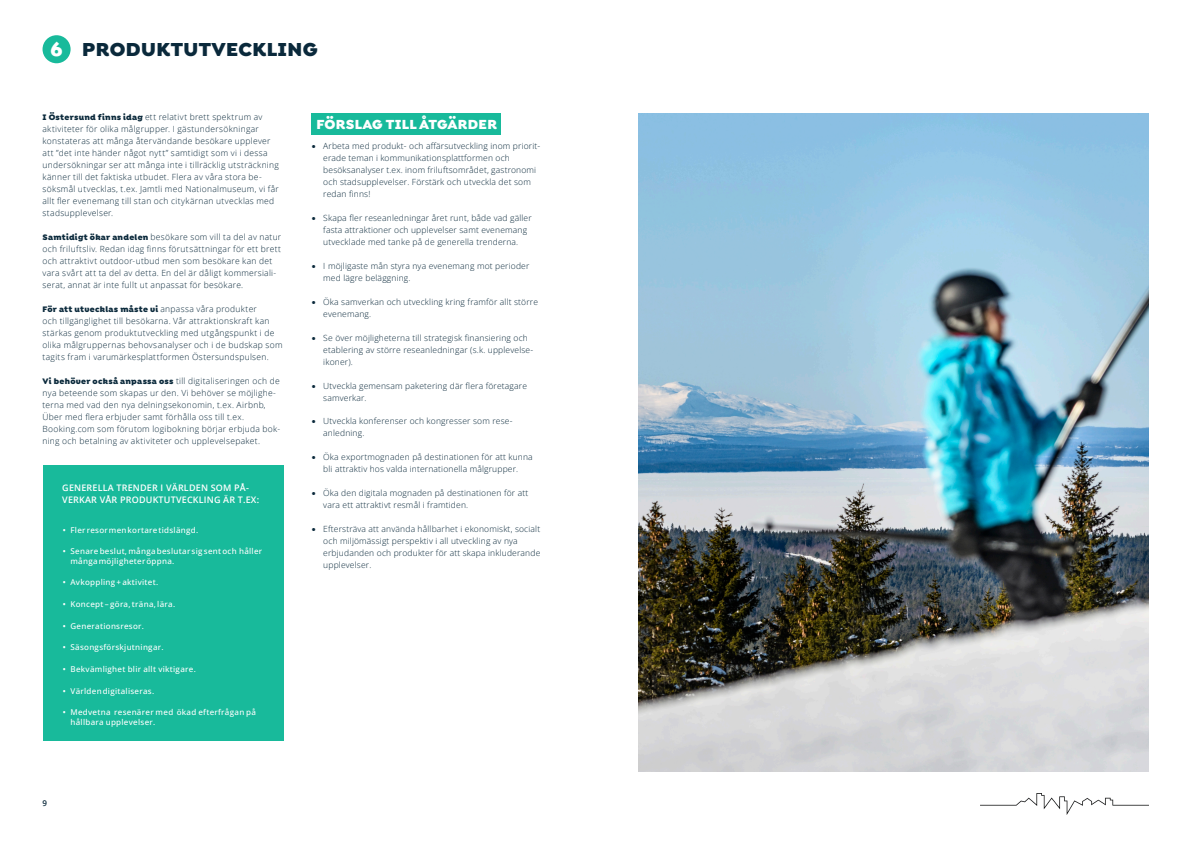
<style>
.page{position:relative;width:1191px;height:842px;background:#fff}
.page>*{position:absolute;margin:0;border:0;box-sizing:border-box;transform-origin:0 0}
.t1{font:900 20px "Isidora Sans Alt";letter-spacing:.02em;color:#0a293b}
.t2{font:900 20px "Isidora Sans Alt";color:#fff}
.t3{font:900 14px "Isidora Sans Alt";letter-spacing:.02em;color:#fff}
.t4{font:600 9px/12px "Open Sans";letter-spacing:.02em;color:#fff}
.t5{font:300 8.5px/12px "Open Sans";letter-spacing:.02em;color:#0a293b}
.t6{font:500 8px/9.6px "Open Sans";letter-spacing:.04em;color:#fff}
.t7{font:600 8px "Open Sans";color:#0a293b}
.s1{font-family:"Isidora Sans Alt";font-weight:900}
.s2{font-weight:600}
</style>
<div class="page">
<img style="left:980px;top:793px;width:168px;height:22px">
<div style="left:312px;top:113px;width:189px;height:22px;background:#18ba9b"></div>
<img style="left:638px;top:113px;width:510px;height:658px">
<div style="left:43px;top:35px;width:28px;height:28px;background:#18ba9b;border-radius:50%"></div>
<div style="left:43px;top:465px;width:240px;height:275px;background:#18ba9b"></div>
<p class="t2" style="left:51px;top:37px;width:13px">6</p>
<p class="t1" style="left:82px;top:37px;width:237px">PRODUKTUTVECKLING</p>
<p class="t5" style="left:43px;top:111px;width:238px"><span class="s1">I Östersund finns idag</span> ett relativt brett spektrum av aktiviteter för olika målgrupper. I gästundersökningar konstateras att många återvändande besökare upplever att ”det inte händer något nytt” samtidigt som vi i dessa undersökningar ser att många inte i tillräcklig utsträckning känner till det faktiska utbudet. Flera av våra stora be&shy;söksmål utvecklas, t.ex. Jamtli med Nationalmuseum, vi får allt fler evenemang till stan och citykärnan utvecklas med stadsupplevelser.</p>
<p class="t5" style="left:43px;top:231px;width:240px"><span class="s1">Samtidigt ökar andelen</span> besökare som vill ta del av natur och friluftsliv. Redan idag finns förutsättningar för ett brett och attraktivt outdoor-utbud men som besökare kan det vara svårt att ta del av detta. En del är dåligt kommersiali&shy;serat, annat är inte fullt ut anpassat för besökare.</p>
<p class="t5" style="left:43px;top:303px;width:241px"><span class="s1">För att utvecklas måste vi</span> anpassa våra produkter<br>och tillgänglighet till besökarna. Vår attraktionskraft kan stärkas genom produktutveckling med utgångspunkt i de olika målgruppernas behovsanalyser och i de budskap som tagits fram i varumärkesplattformen Östersundspulsen.</p>
<p class="t5" style="left:43px;top:375px;width:239px"><span class="s1">Vi behöver också anpassa oss</span> till digitaliseringen och de nya beteende som skapas ur den. Vi behöver se möjlighe&shy;terna med vad den nya delningsekonomin, t.ex. Airbnb, Über med flera erbjuder samt förhålla oss till t.ex.</p>
<p class="t5" style="left:43px;top:423px;width:239px">Booking.com som förutom logibokning börjar erbjuda bok&shy;ning och betalning av aktiviteter och upplevelsepaket.</p>
<p class="t4" style="left:62px;top:482px;width:198px">GENERELLA TRENDER I VÄRLDEN SOM PÅ-<br>VERKAR VÅR PRODUKTUTVECKLING ÄR T.EX:</p>
<p class="t6" style="left:63px;top:525px;width:137px"><span class="s2">•</span> Flerresormenkortaretidslängd.</p>
<p class="t6" style="left:70px;top:546px;width:193px;text-indent:-8px"><span class="s2">•</span> Senare beslut, många beslutar sig sent och håller mångamöjligheteröppna.</p>
<p class="t6" style="left:63px;top:578px;width:97px"><span class="s2">•</span> Avkoppling + aktivitet.</p>
<p class="t6" style="left:63px;top:599px;width:114px"><span class="s2">•</span> Koncept – göra,träna, lära.</p>
<p class="t6" style="left:63px;top:621px;width:83px"><span class="s2">•</span> Generationsresor.</p>
<p class="t6" style="left:63px;top:642px;width:102px"><span class="s2">•</span> Säsongsförskjutningar.</p>
<p class="t6" style="left:63px;top:664px;width:134px"><span class="s2">•</span> Bekvämlighet blir allt viktigare.</p>
<p class="t6" style="left:63px;top:686px;width:93px"><span class="s2">•</span> Världendigitaliseras.</p>
<p class="t6" style="left:70px;top:707px;width:187px;text-indent:-8px"><span class="s2">•</span> Medvetna resenärer med ökad efterfrågan på hållbara upplevelser.</p>
<p class="t7" style="left:43px;top:797px;width:6px">9</p>
<p class="t3" style="left:316px;top:116px;width:182px">FÖRSLAG TILL ÅTGÄRDER</p>
<p class="t5" style="left:323px;top:139px;width:218px;text-indent:-11px">• Arbeta med produkt- och affärsutveckling inom priorit&shy;erade teman i kommunikationsplattformen och besöksanalyser t.ex. inom friluftsområdet, gastronomi och stadsupplevelser. Förstärk och utveckla det som redan finns!</p>
<p class="t5" style="left:323px;top:211px;width:210px;text-indent:-11px">• Skapa fler reseanledningar året runt, både vad gäller fasta attraktioner och upplevelser samt evenemang utvecklade med tanke på de generella trenderna.</p>
<p class="t5" style="left:323px;top:259px;width:208px;text-indent:-11px">• I möjligaste mån styra nya evenemang mot perioder med lägre beläggning.</p>
<p class="t5" style="left:323px;top:295px;width:216px;text-indent:-11px">• Öka samverkan och utveckling kring framför allt större evenemang.</p>
<p class="t5" style="left:323px;top:331px;width:211px;text-indent:-11px">• Se över möjligheterna till strategisk finansiering och etablering av större reseanledningar (s.k. upplevelse&shy;ikoner).</p>
<p class="t5" style="left:323px;top:379px;width:205px;text-indent:-11px">• Utveckla gemensam paketering där flera företagare samverkar.</p>
<p class="t5" style="left:323px;top:415px;width:191px;text-indent:-11px">• Utveckla konferenser och kongresser som rese&shy;anledning.</p>
<p class="t5" style="left:312px;top:451px;width:222px;text-align:center">• Öka exportmognaden på destinationen för att kunna bli attraktiv hos valda internationella målgrupper.</p>
<p class="t5" style="left:323px;top:487px;width:206px;text-indent:-11px">• Öka den digitala mognaden på destinationen för att vara ett attraktivt resmål i framtiden.</p>
<p class="t5" style="left:323px;top:523px;width:218px;text-indent:-11px">• Eftersträva att använda hållbarhet i ekonomiskt, socialt och miljömässigt perspektiv i all utveckling av nya erbjudanden och produkter för att skapa inkluderande upplevelser.</p>
</div>
